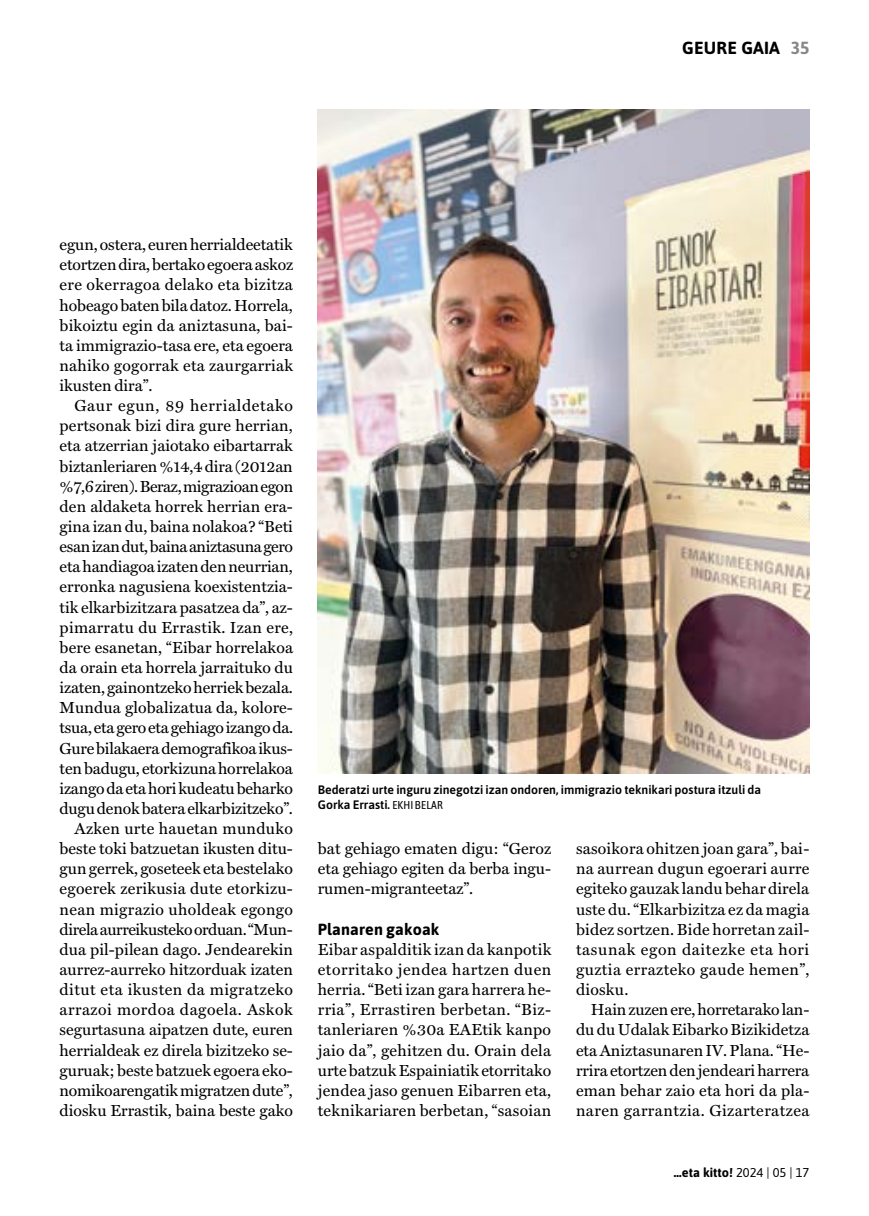
<style>
.page{position:relative;width:869px;height:1216px;background:#fff}
.page>*{position:absolute;margin:0;border:0;box-sizing:border-box;transform-origin:0 0}
.t1{font:700 17.5px "Asap";letter-spacing:.01em;color:#000}
.t2{font:16.1px/20.1px "Miller Text Roman";color:#000;text-align:justify}
.t3{font:700 16.1px "Asap";letter-spacing:.01em;color:#000}
.t4{font:700 12.78px "Asap";color:#000}
.t5{font:600 12.25px/14.9px "Asap";color:#000}
.s1{color:#878787}
.s2{font-family:"Asap Condensed";font-weight:400;font-size:11.38px}
.s3{font-weight:400}
</style>
<div class="page">
<img style="left:317px;top:109px;width:492px;height:664px">
<p class="t1" style="left:682px;top:36px;width:129px">GEURE GAIA <span class="s1">35</span></p>
<p class="t2" style="left:60px;top:234px;width:235px">egun, ostera, euren herrialdeetatik etortzen dira, bertako egoera askoz ere okerragoa delako eta bizitza hobeago baten bila datoz. Horrela, bikoiztu egin da aniztasuna, bai&shy;ta immigrazio-tasa ere, eta egoera nahiko gogorrak eta zaurgarriak ikusten dira”.</p>
<p class="t2" style="left:60px;top:395px;width:235px;text-align:right">Gaur egun, 89 herrialdetako pertsonak bizi dira gure herrian, eta atzerrian jaiotako eibartarrak biztanleriaren %14,4 dira (2012an %7,6 ziren). Beraz, migrazioan egon den aldaketa horrek herrian era&shy;gina izan du, baina nolakoa? “Beti esan izan dut, baina aniztasuna gero eta handiagoa izaten den neurrian, erronka nagusiena koexistentzia&shy;tik elkarbizitzara pasatzea da”, az&shy;pimarratu du Errastik. Izan ere, bere esanetan, “Eibar horrelakoa da orain eta horrela jarraituko du izaten, gainontzeko herriek bezala.<br>Mundua globalizatua da, kolore&shy;tsua, eta gero eta gehiago izango da.<br>Gure bilakaera demografikoa ikus&shy;ten badugu, etorkizuna horrelakoa izango da eta hori kudeatu beharko dugu denok batera elkarbizitzeko”.<br>Azken urte hauetan munduko beste toki batzuetan ikusten ditu&shy;gun gerrek, goseteek eta bestelako egoerek zerikusia dute etorkizu&shy;nean migrazio uholdeak egongo direla aurreikusteko orduan. “Mun&shy;dua pil-pilean dago. Jendearekin aurrez-aurreko hitzorduak izaten ditut eta ikusten da migratzeko arrazoi mordoa dagoela. Askok segurtasuna aipatzen dute, euren herrialdeak ez direla bizitzeko se&shy;guruak; beste batzuek egoera eko&shy;nomikoarengatik migratzen dute”, diosku Errastik, baina beste gako</p>
<p class="t5" style="left:317px;top:781px;width:444px">Bederatzi urte inguru zinegotzi izan ondoren, immigrazio teknikari postura itzuli da<br>Gorka Errasti. <span class="s2">EKHI BELAR</span></p>
<p class="t2" style="left:317px;top:838px;width:235px">bat gehiago ematen digu: “Geroz eta gehiago egiten da berba ingu&shy;rumen-migranteetaz”.</p>
<p class="t3" style="left:317px;top:917px;width:123px">Planaren gakoak</p>
<p class="t2" style="left:317px;top:939px;width:235px">Eibar aspalditik izan da kanpotik etorritako jendea hartzen duen herria. “Beti izan gara harrera he&shy;rria”, Errastiren berbetan. “Biz&shy;tanleriaren %30a EAEtik kanpo jaio da”, gehitzen du. Orain dela urte batzuk Espainiatik etorritako jendea jaso genuen Eibarren eta, teknikariaren berbetan, “sasoian</p>
<p class="t2" style="left:575px;top:838px;width:235px">sasoikora ohitzen joan gara”, bai&shy;na aurrean dugun egoerari aurre egiteko gauzak landu behar direla uste du. “Elkarbizitza ez da magia bidez sortzen. Bide horretan zail&shy;tasunak egon daitezke eta hori guztia errazteko gaude hemen”, diosku.</p>
<p class="t2" style="left:575px;top:999px;width:235px;text-indent:15px">Hain zuzen ere, horretarako lan&shy;du du Udalak Eibarko Bizikidetza eta Aniztasunaren IV. Plana. “He&shy;rrira etortzen den jendeari harrera eman behar zaio eta hori da pla&shy;naren garrantzia. Gizarteratzea</p>
<p class="t4" style="left:673px;top:1162px;width:137px">…eta kitto! <span class="s3">2024 | 05 | 17</span></p>
</div>
